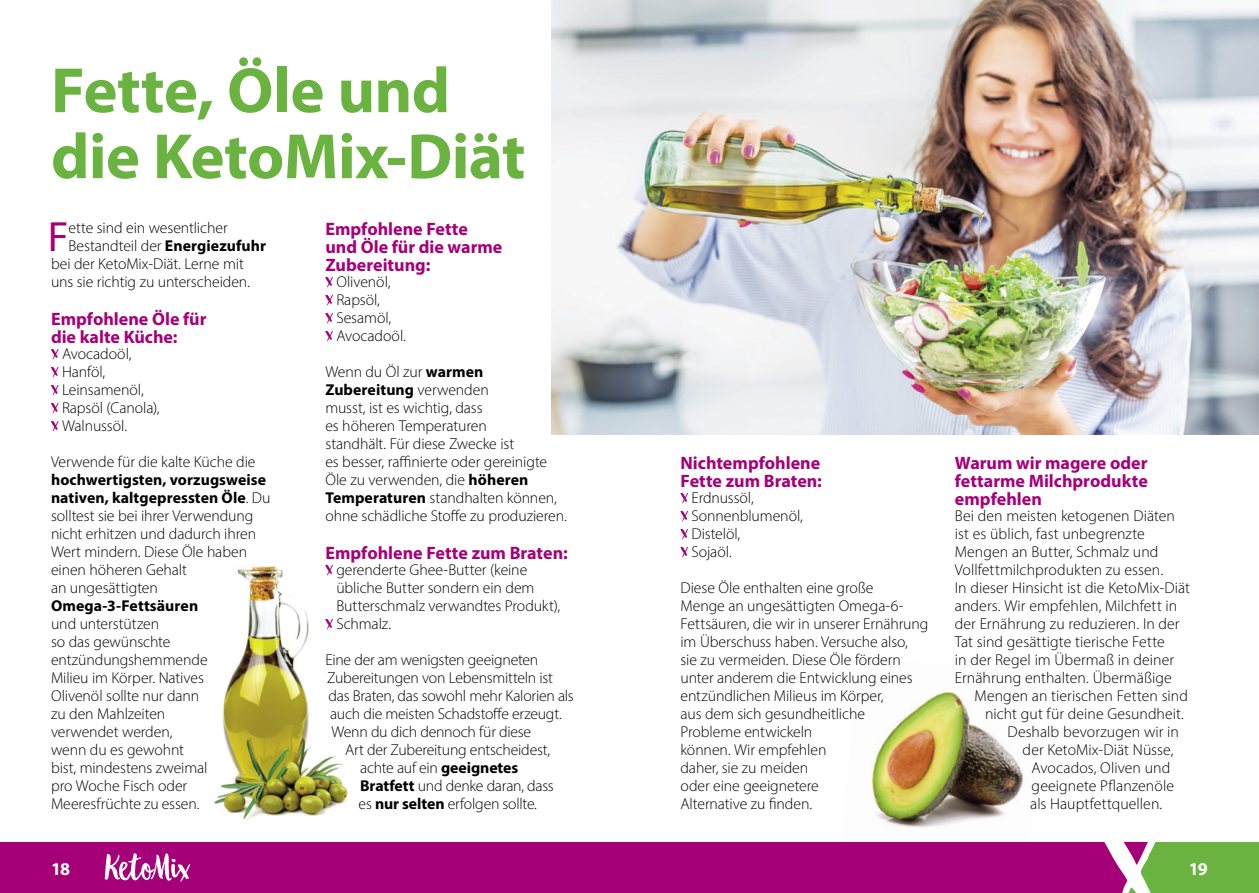
<style>
.page{position:relative;width:1259px;height:893px;background:#fff}
.page>*{position:absolute;margin:0;border:0;box-sizing:border-box;transform-origin:0 0}
.titulek{font:700 64.5px/66px "Myriad Pro";letter-spacing:-.01em;color:#6bb340}
.TEXT___iniciála{font:42.45px "Myriad Pro";color:#a50078}
.Mezititulek{font:700 18px/18px "Myriad Pro";color:#a50078}
.t1{font:700 18px "Myriad Pro";color:#fff}
.TEXT{font:300 15.75px/18px "Myriad Pro";letter-spacing:-.005em;color:#000}
.TEXT___iniciála-2{font:300 15.75px "Myriad Pro";letter-spacing:-.005em;color:#000}
.s1{font-weight:700}
</style>
<div class="page">
<img style="left:871px;top:691px;width:153px;height:137px">
<img style="left:214px;top:564px;width:134px;height:256px">
<svg style="left:51px;top:349px;width:8px;height:10px"></svg>
<svg style="left:51px;top:367px;width:8px;height:10px"></svg>
<svg style="left:51px;top:385px;width:8px;height:10px"></svg>
<svg style="left:51px;top:403px;width:8px;height:10px"></svg>
<svg style="left:51px;top:421px;width:8px;height:10px"></svg>
<svg style="left:325px;top:277px;width:8px;height:10px"></svg>
<svg style="left:325px;top:295px;width:8px;height:10px"></svg>
<svg style="left:325px;top:313px;width:8px;height:10px"></svg>
<svg style="left:325px;top:331px;width:8px;height:10px"></svg>
<svg style="left:325px;top:565px;width:8px;height:10px"></svg>
<svg style="left:325px;top:619px;width:8px;height:10px"></svg>
<svg style="left:680px;top:493px;width:8px;height:10px"></svg>
<svg style="left:680px;top:511px;width:8px;height:10px"></svg>
<svg style="left:680px;top:529px;width:8px;height:10px"></svg>
<svg style="left:680px;top:547px;width:8px;height:10px"></svg>
<img style="left:551px;top:0;width:708px;height:434px">
<svg style="left:1127px;top:842px;width:132px;height:51px"></svg>
<div style="left:0;top:842px;width:1127px;height:51px;background:#a50078"></div>
<div style="left:103px;top:846px;width:91px;height:43px;background:#a50078"></div>
<svg style="left:105px;top:853px;width:85px;height:29px"></svg>
<p class="titulek" style="left:51px;top:55px;width:476px">Fette, Öle und die KetoMix-Diät</p>
<p class="TEXT___iniciála" style="left:48px;top:211px;width:22px">F</p>
<p class="TEXT___iniciála-2" style="left:68px;top:219px;width:161px">ette sind ein wesentlicher</p>
<p class="TEXT___iniciála-2" style="left:68px;top:237px;width:199px">Bestandteil der <span class="s1">Energiezufuhr</span></p>
<p class="TEXT___iniciála-2" style="left:51px;top:255px;width:194px">bei der KetoMix-Diät. Lerne mit</p>
<p class="TEXT___iniciála-2" style="left:51px;top:273px;width:201px">uns sie richtig zu unterscheiden.</p>
<p class="Mezititulek" style="left:51px;top:309px;width:157px">Empfohlene Öle für die kalte Küche:</p>
<p class="TEXT" style="left:62px;top:345px;width:71px">Avocadoöl,</p>
<p class="TEXT" style="left:62px;top:363px;width:45px">Hanföl,</p>
<p class="TEXT" style="left:62px;top:381px;width:83px">Leinsamenöl,</p>
<p class="TEXT" style="left:62px;top:399px;width:99px">Rapsöl (Canola),</p>
<p class="TEXT" style="left:62px;top:417px;width:67px">Walnussöl.</p>
<p class="TEXT" style="left:51px;top:453px;width:221px">Verwende für die kalte Küche die <span class="s1">hochwertigsten, vorzugsweise nativen, kaltgepressten Öle</span>. Du solltest sie bei ihrer Verwendung nicht erhitzen und dadurch ihren<br>Wert mindern. Diese Öle haben einen höheren Gehalt<br>an ungesättigten<br><span class="s1">Omega-3-Fettsäuren<br></span>und unterstützen<br>so das gewünschte entzündungshemmende<br>Milieu im Körper. Natives<br>Olivenöl sollte nur dann<br>zu den Mahlzeiten<br>verwendet werden,<br>wenn du es gewohnt<br>bist, mindestens zweimal<br>pro Woche Fisch oder<br>Meeresfrüchte zu essen.</p>
<p class="Mezititulek" style="left:325px;top:219px;width:178px">Empfohlene Fette und Öle für die warme<br>Zubereitung:</p>
<p class="TEXT" style="left:336px;top:273px;width:56px">Olivenöl,</p>
<p class="TEXT" style="left:336px;top:291px;width:45px">Rapsöl,</p>
<p class="TEXT" style="left:336px;top:309px;width:56px">Sesamöl,</p>
<p class="TEXT" style="left:336px;top:327px;width:71px">Avocadoöl.</p>
<p class="TEXT" style="left:325px;top:363px;width:243px">Wenn du Öl zur <span class="s1">warmen<br>Zubereitung</span> verwenden<br>musst, ist es wichtig, dass<br>es höheren Temperaturen<br>standhält. Für diese Zwecke ist<br>es besser, raffinierte oder gereinigte<br>Öle zu verwenden, die <span class="s1">höheren<br>Temperaturen</span> standhalten können, ohne schädliche Stoffe zu produzieren.</p>
<p class="Mezititulek" style="left:325px;top:543px;width:244px">Empfohlene Fette zum Braten:</p>
<p class="TEXT" style="left:336px;top:561px;width:225px">gerenderte Ghee-Butter (keine übliche Butter sondern ein dem<br>Butterschmalz verwandtes Produkt),</p>
<p class="TEXT" style="left:336px;top:615px;width:56px">Schmalz.</p>
<p class="TEXT" style="left:325px;top:651px;width:214px">Eine der am wenigsten geeigneten</p>
<p class="TEXT" style="left:327px;top:669px;width:227px">Zubereitungen von Lebensmitteln ist</p>
<p class="TEXT" style="left:329px;top:687px;width:246px">das Braten, das sowohl mehr Kalorien als</p>
<p class="TEXT" style="left:330px;top:705px;width:233px">auch die meisten Schadstoffe erzeugt.</p>
<p class="TEXT" style="left:332px;top:723px;width:201px">Wenn du dich dennoch für diese</p>
<p class="TEXT" style="left:345px;top:741px;width:207px">Art der Zubereitung entscheidest,</p>
<p class="TEXT" style="left:360px;top:759px;width:160px">achte auf ein <span class="s1">geeignetes</span></p>
<p class="TEXT" style="left:360px;top:777px;width:195px"><span class="s1">Bratfett</span> und denke daran, dass</p>
<p class="TEXT" style="left:359px;top:795px;width:180px">es <span class="s1">nur selten</span> erfolgen sollte.</p>
<p class="Mezititulek" style="left:680px;top:453px;width:143px">Nichtempfohlene<br>Fette zum Braten:</p>
<p class="TEXT" style="left:691px;top:489px;width:64px">Erdnussöl,</p>
<p class="TEXT" style="left:691px;top:507px;width:113px">Sonnenblumenöl,</p>
<p class="TEXT" style="left:691px;top:525px;width:50px">Distelöl,</p>
<p class="TEXT" style="left:691px;top:543px;width:42px">Sojaöl.</p>
<p class="TEXT" style="left:680px;top:579px;width:249px">Diese Öle enthalten eine große<br>Menge an ungesättigten Omega-6-<br>Fettsäuren, die wir in unserer Ernährung im Überschuss haben. Versuche also,<br>sie zu vermeiden. Diese Öle fördern unter anderem die Entwicklung eines entzündlichen Milieus im Körper,<br>aus dem sich gesundheitliche<br>Probleme entwickeln<br>können. Wir empfehlen<br>daher, sie zu meiden<br>oder eine geeignetere<br>Alternative zu finden.</p>
<p class="Mezititulek" style="left:955px;top:453px;width:195px;text-align:justify">Warum wir magere oder fettarme Milchprodukte empfehlen</p>
<p class="TEXT" style="left:955px;top:507px;width:222px">Bei den meisten ketogenen Diäten ist es üblich, fast unbegrenzte<br>Mengen an Butter, Schmalz und<br>Vollfettmilchprodukten zu essen.</p>
<p class="TEXT" style="left:955px;top:579px;width:237px">In dieser Hinsicht ist die KetoMix-Diät</p>
<p class="TEXT" style="left:955px;top:597px;width:224px">anders. Wir empfehlen, Milchfett in</p>
<p class="TEXT" style="left:955px;top:615px;width:226px">der Ernährung zu reduzieren. In der</p>
<p class="TEXT" style="left:955px;top:633px;width:211px">Tat sind gesättigte tierische Fette</p>
<p class="TEXT" style="left:955px;top:651px;width:221px">in der Regel im Übermaß in deiner</p>
<p class="TEXT" style="left:955px;top:669px;width:218px">Ernährung enthalten. Übermäßige</p>
<p class="TEXT" style="left:974px;top:687px;width:215px">Mengen an tierischen Fetten sind</p>
<p class="TEXT" style="left:985px;top:705px;width:200px">nicht gut für deine Gesundheit.</p>
<p class="TEXT" style="left:1007px;top:723px;width:173px">Deshalb bevorzugen wir in</p>
<p class="TEXT" style="left:1022px;top:741px;width:152px">der KetoMix-Diät Nüsse,</p>
<p class="TEXT" style="left:1031px;top:759px;width:140px">Avocados, Oliven und</p>
<p class="TEXT" style="left:1031px;top:777px;width:144px">geeignete Pflanzenöle</p>
<p class="TEXT" style="left:1030px;top:795px;width:134px">als Hauptfettquellen.</p>
<p class="t1" style="left:51px;top:857px;width:21px">18</p>
<p class="t1" style="left:1189px;top:857px;width:21px">19</p>
</div>
